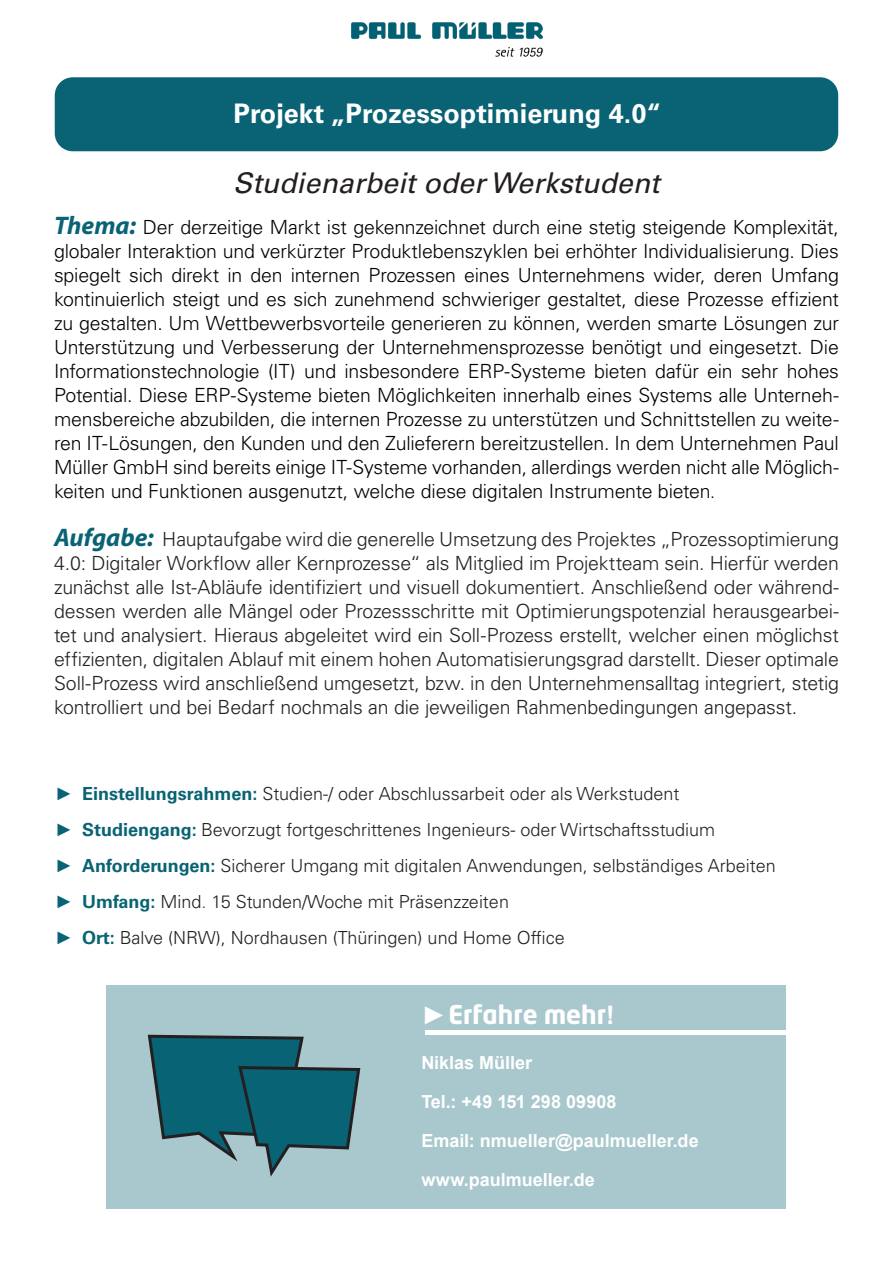
<style>
.page{position:relative;width:893px;height:1263px;background:#fff}
.page>*{position:absolute;margin:0;border:0;box-sizing:border-box;transform-origin:0 0}
.t1{font:italic 28.5px "Univers LT Std";color:#231f20}
.t2{font:700 27px "Univers LT Std";color:#fff}
.t3{font:700 25.5px "Neo Tech";color:#fff}
.t4{font:300 19.5px/24px "Univers LT Std";letter-spacing:-.01em;color:#000;text-align:justify}
.t5{font:300 19.5px/24px "Univers LT Std";letter-spacing:-.01em;color:#231f20;text-align:justify}
.t6{font:300 18px/36px "Univers LT Std";color:#231f20}
.t7{font:700 18px/39px "Arial";color:#fff}
.s1{font-family:"Myriad Pro";font-weight:700;font-style:italic;font-size:25.5px;color:#096374}
.s2{font-size:18px}
.s3{font-family:"Arial";font-weight:400;color:#096374}
.s4{font-weight:700;color:#096374}
.s5{color:#096374}
.s6{font-family:"Arial";font-weight:400}
.s7{font-family:"Arial"}
</style>
<div class="page">
<div style="left:106px;top:985px;width:680px;height:223px;background:#a9c8ce"></div>
<div style="left:55px;top:77px;width:783px;height:74px;background:#096374;border-radius:18px"></div>
<svg style="left:147px;top:1034px;width:214px;height:143px"></svg>
<div style="left:425px;top:1030px;width:413px;height:5px;background:#fff"></div>
<img style="left:351px;top:22px;width:191px;height:35px">
<h2 class="t2" style="left:234px;top:97px;width:429px">Projekt „Prozessoptimierung 4.0“</h2>
<h1 class="t1" style="left:233px;top:166px;width:428px">Studienarbeit oder Werkstudent</h1>
<p class="t4" style="left:54px;top:215px;width:786px"><span class="s1">Thema:</span> Der derzeitige Markt ist gekennzeichnet durch eine stetig steigende Komplexität, globaler Interaktion und verkürzter Produktlebenszyklen bei erhöhter Individualisierung. Dies spiegelt sich direkt in den internen Prozessen eines Unternehmens wider, deren Umfang kontinuierlich steigt und es sich zunehmend schwieriger gestaltet, diese Prozesse effizient zu gestalten. Um Wettbewerbsvorteile generieren zu können, werden smarte Lösungen zur Unterstützung und Verbesserung der Unternehmensprozesse benötigt und eingesetzt. Die Informationstechnologie (IT) und insbesondere ERP-Systeme bieten dafür ein sehr hohes Potential. Diese ERP-Systeme bieten Möglichkeiten innerhalb eines Systems alle Unterneh&shy;mensbereiche abzubilden, die internen Prozesse zu unterstützen und Schnittstellen zu weite&shy;ren IT-Lösungen, den Kunden und den Zulieferern bereitzustellen. In dem Unternehmen Paul Müller GmbH sind bereits einige IT-Systeme vorhanden, allerdings werden nicht alle Möglich&shy;keiten und Funktionen ausgenutzt, welche diese digitalen Instrumente bieten<span class="s2">.</span></p>
<p class="t5" style="left:54px;top:527px;width:786px"><span class="s1">Aufgabe:</span> Hauptaufgabe wird die generelle Umsetzung des Projektes „Prozessoptimierung 4.0: Digitaler Workflow aller Kernprozesse“ als Mitglied im Projektteam sein. Hierfür werden zunächst alle Ist-Abläufe identifiziert und visuell dokumentiert. Anschließend oder während&shy;dessen werden alle Mängel oder Prozessschritte mit Optimierungspotenzial herausgearbei&shy;tet und analysiert. Hieraus abgeleitet wird ein Soll-Prozess erstellt, welcher einen möglichst effizienten, digitalen Ablauf mit einem hohen Automatisierungsgrad darstellt. Dieser optimale Soll-Prozess wird anschließend umgesetzt, bzw. in den Unternehmensalltag integriert, stetig kontrolliert und bei Bedarf nochmals an die jeweiligen Rahmenbedingungen angepasst.</p>
<p class="t6" style="left:55px;top:775px;width:722px"><span class="s3">►</span> <span class="s4">Einstellungsrahmen:</span> Studien-/ oder Abschlussarbeit oder als Werkstudent<br><span class="s3">►</span> <span class="s4">Studiengang:</span> Bevorzugt fortgeschrittenes Ingenieurs- oder Wirtschaftsstudium<br><span class="s3">►</span> <span class="s4">Anforderungen:</span> Sicherer Umgang mit digitalen Anwendungen, selbständiges Arbeiten <span class="s3">►</span> <span class="s4">Umfang:</span> Mind<span class="s5">.</span> 15 Stunden/Woche mit Präsenzzeiten<br><span class="s3">►</span> <span class="s4">Ort:</span> Balve (NRW), Nordhausen (Thüringen) und Home Office</p>
<h3 class="t3" style="left:421px;top:1004px;width:195px"><span class="s6">►</span>Erfahre mehr<span class="s7">!</span></h3>
<p class="t7" style="left:421px;top:1043px;width:279px">Niklas Müller<br>Tel.: +49 151 298 09908<br>Email: nmueller@paulmueller.de www.paulmueller.de</p>
</div>
